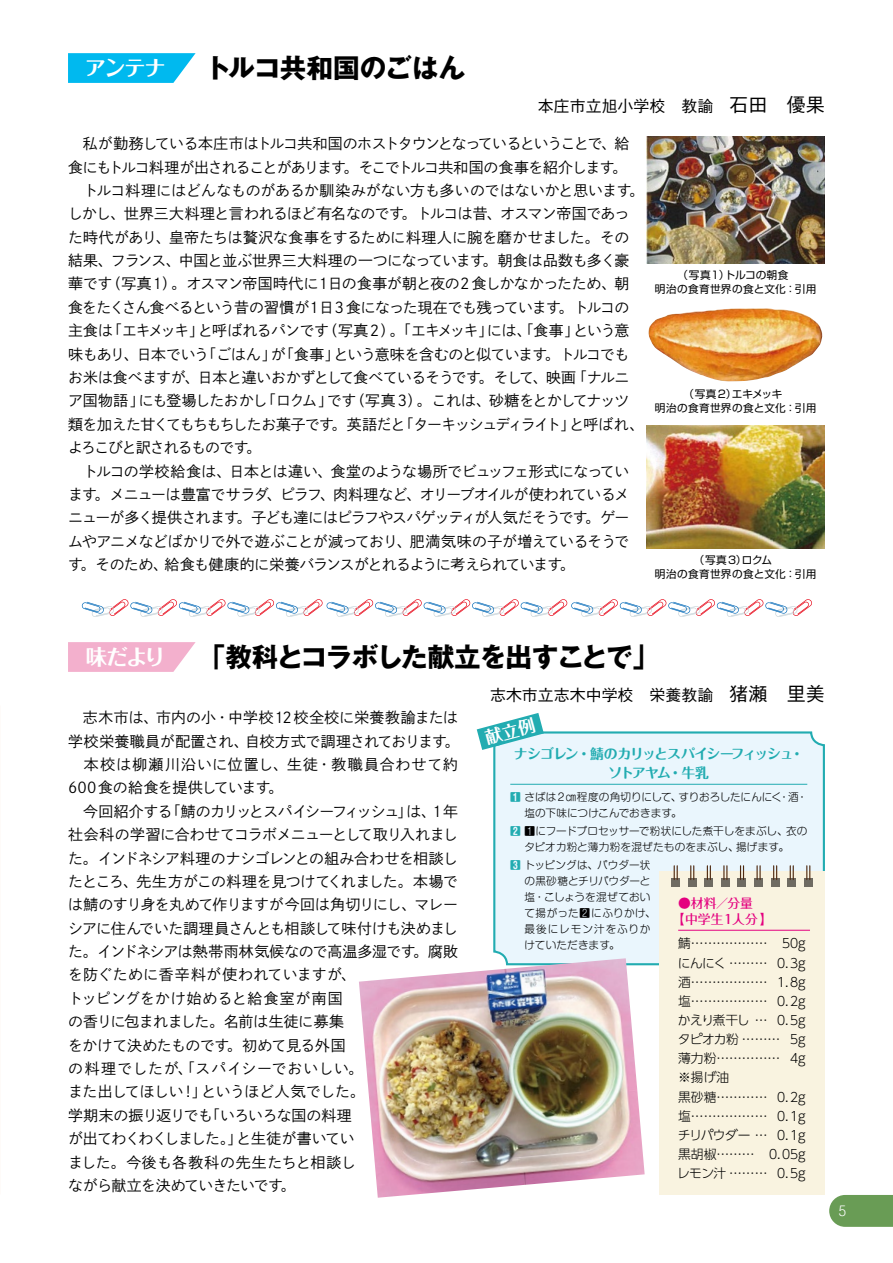
<style>
.page{position:relative;width:893px;height:1263px;background:#fff}
.page>*{position:absolute;margin:0;border:0;box-sizing:border-box;transform-origin:0 0}
.t1{font:700 26.55px "Gothic MB101 Pro";letter-spacing:-.03em;color:#000}
.t2{font:700 26.55px "Gothic MB101 Pro";color:#000}
.t3{font:700 21.3px "Folk Pro";letter-spacing:-.065em;color:#fff}
.t4{font:500 15.9px "Gothic BBB Pro";color:#000}
.t5{font:14.85px/23.4px "Shuei Go Kin Std L";letter-spacing:-.03em;color:#000}
.t6{font:14.85px/23.4px "Shuei Go Kin Std L";letter-spacing:-.01em;color:#000}
.t7{font:300 14.85px "Helvetica";color:#fff;scale:.9 1}
.t8{font:700 13.8px/19.2px "Maru Fo Pro";letter-spacing:-.08em;color:#22acb1;text-align:center}
.t9{font:300 12.75px/19.2px "UD Shin Go Pro";letter-spacing:-.07em;color:#000}
.t10{font:500 12.75px/15.8px "Folk Pro";color:#e4007f}
.t11{font:300 10.65px/15.9px "Shin M Go Pro";letter-spacing:.01em;color:#000}
.t12{font:10.65px/13.8px "Shin Go Pr 6 N";letter-spacing:.03em;color:#000;text-align:center}
.s1{font-size:19.2px}
.s2{font-weight:700;color:#22acb1}
</style>
<div class="page">
<div style="left:494px;top:732px;width:330px;height:232px;background:#eaf6fd;border-radius:13px"></div>
<div style="left:493px;top:731px;width:332px;height:234px;border:2px solid #22acb1;border-radius:13px"></div>
<svg style="left:68px;top:53px;width:128px;height:30px;background:#18bff0"></svg>
<svg style="left:68px;top:642px;width:128px;height:30px;background:#f4b7d1"></svg>
<div style="left:659px;top:872px;width:166px;height:323px;background:#f9f3e0"></div>
<div style="left:671px;top:878px;width:9px;height:8px;background:#6f6b62"></div>
<svg style="left:674px;top:865px;width:4px;height:15px"></svg>
<div style="left:688px;top:878px;width:8px;height:8px;background:#6f6b62"></div>
<svg style="left:690px;top:865px;width:4px;height:15px"></svg>
<div style="left:705px;top:878px;width:8px;height:8px;background:#6f6b62"></div>
<svg style="left:707px;top:865px;width:4px;height:15px"></svg>
<div style="left:721px;top:878px;width:8px;height:8px;background:#6f6b62"></div>
<svg style="left:723px;top:865px;width:4px;height:15px"></svg>
<div style="left:738px;top:878px;width:8px;height:8px;background:#6f6b62"></div>
<svg style="left:740px;top:865px;width:4px;height:15px"></svg>
<div style="left:754px;top:878px;width:9px;height:8px;background:#6f6b62"></div>
<svg style="left:756px;top:865px;width:5px;height:15px"></svg>
<div style="left:771px;top:878px;width:8px;height:8px;background:#6f6b62"></div>
<svg style="left:773px;top:865px;width:4px;height:15px"></svg>
<div style="left:787px;top:878px;width:9px;height:8px;background:#6f6b62"></div>
<svg style="left:790px;top:865px;width:4px;height:15px"></svg>
<div style="left:804px;top:878px;width:8px;height:8px;background:#6f6b62"></div>
<svg style="left:806px;top:865px;width:4px;height:15px"></svg>
<hr style="left:510px;top:784px;width:297px;height:1px;background:#22acb1">
<svg style="left:82px;top:599px;width:730px;height:18px"></svg>
<hr style="left:678px;top:930px;width:132px;height:1px;background:#e4007f">
<svg style="left:829px;top:1195px;width:64px;height:32px;background:#72a25f"></svg>
<img style="left:646px;top:136px;width:179px;height:128px">
<img style="left:648px;top:308px;width:174px;height:74px">
<img style="left:646px;top:425px;width:179px;height:124px">
<img style="left:359px;top:958px;width:286px;height:240px">
<svg style="left:477px;top:713px;width:67px;height:37px"></svg>
<h2 class="t3" style="left:85px;top:50px;width:83px">アンテナ</h2>
<h1 class="t2" style="left:205px;top:46px;width:262px">トルコ共和国のごはん</h1>
<p class="t4" style="left:538px;top:93px;width:289px">本庄市立旭小学校　教諭　<span class="s1">石田　優果</span></p>
<p class="t5" style="left:68px;top:132px;width:578px">　私が勤務している本庄市はトルコ共和国のホストタウンとなっているということで、給食にもトルコ料理が出されることがあります。そこでトルコ共和国の食事を紹介します。　トルコ料理にはどんなものがあるか馴染みがない方も多いのではないかと思います。しかし、世界三大料理と言われるほど有名なのです。トルコは昔、オスマン帝国であった時代があり、皇帝たちは贅沢な食事をするために料理人に腕を磨かせました。その結果、フランス、中国と並ぶ世界三大料理の一つになっています。朝食は品数も多く豪華です（写真１）。オスマン帝国時代に１日の食事が朝と夜の2 食しかなかったため、朝食をたくさん食べるという昔の習慣が1日3 食になった現在でも残っています。トルコの主食は「エキメッキ」と呼ばれるパンです（写真２）。「エキメッキ」には、「食事」という意味もあり、日本でいう「ごはん」が「食事」という意味を含むのと似ています。トルコでもお米は食べますが、日本と違いおかずとして食べているそうです。そして、映画「ナルニア国物語」にも登場したおかし「ロクム」です（写真３）。これは、砂糖をとかしてナッツ類を加えた甘くてもちもちしたお菓子です。英語だと「ターキッシュディライト」と呼ばれ、よろこびと訳されるものです。<br>　トルコの学校給食は、日本とは違い、食堂のような場所でビュッフェ形式になっています。メニューは豊富でサラダ、ピラフ、肉料理など、オリーブオイルが使われているメニューが多く提供されます。子ども達にはピラフやスパゲッティが人気だそうです。ゲームやアニメなどばかりで外で遊ぶことが減っており、肥満気味の子が増えているそうです。そのため、給食も健康的に栄養バランスがとれるように考えられています。</p>
<p class="t12" style="left:655px;top:268px;width:163px">（写真１）トルコの朝食<br>明治の食育世界の食と文化：引用</p>
<p class="t12" style="left:655px;top:387px;width:163px">（写真2）エキメッキ<br>明治の食育世界の食と文化：引用</p>
<p class="t12" style="left:655px;top:553px;width:163px">（写真3）ロクム<br>明治の食育世界の食と文化：引用</p>
<h2 class="t3" style="left:86px;top:639px;width:81px">味だより</h2>
<h1 class="t1" style="left:199px;top:635px;width:462px">「教科とコラボした献立を出すことで」</h1>
<p class="t6" style="left:68px;top:706px;width:393px">　志木市は、市内の小・中学校12校全校に栄養教諭または学校栄養職員が配置され、自校方式で調理されております。　本校は柳瀬川沿いに位置し、生徒・教職員合わせて約<br>600食の給食を提供しています。<br>　今回紹介する「鯖のカリッとスパイシーフィッシュ」は、1年社会科の学習に合わせてコラボメニューとして取り入れました。インドネシア料理のナシゴレンとの組み合わせを相談したところ、先生方がこの料理を見つけてくれました。本場では鯖のすり身を丸めて作りますが今回は角切りにし、マレーシアに住んでいた調理員さんとも相談して味付けも決めました。インドネシアは熱帯雨林気候なので高温多湿です。腐敗を防ぐために香辛料が使われていますが、<br>トッピングをかけ始めると給食室が南国<br>の香りに包まれました。名前は生徒に募集<br>をかけて決めたものです。初めて見る外国<br>の料理でしたが、「スパイシーでおいしい。<br>また出してほしい！」というほど人気でした。<br>学期末の振り返りでも「いろいろな国の料理<br>が出てわくわくしました。」と生徒が書いてい<br>ました。今後も各教科の先生たちと相談し<br>ながら献立を決めていきたいです。</p>
<p class="t4" style="left:490px;top:682px;width:336px">志木市立志木中学校　栄養教諭　<span class="s1">猪瀬　里美</span></p>
<p class="t8" style="left:514px;top:742px;width:292px">ナシゴレン・鯖のカリッとスパイシーフィッシュ・ソトアヤム・牛乳</p>
<p class="t11" style="left:524px;top:788px;width:284px;text-indent:-14px"><span class="s2">1</span> さばは２㎝程度の角切りにして、すりおろしたにんにく・酒・塩の下味につけこんでおきます。</p>
<p class="t11" style="left:510px;top:822px;width:299px;text-align:center"><span class="s2">2</span> 1にフードプロセッサーで粉状にした煮干しをまぶし、衣のタピオカ粉と薄力粉を混ぜたものをまぶし、揚げます。</p>
<p class="t11" style="left:524px;top:856px;width:133px;text-indent:-14px"><span class="s2">3</span> トッピングは、パウダー状の黒砂糖とチリパウダーと塩・こしょうを混ぜておいて揚がった2にふりかけ、最後にレモン汁をふりかけていただきます。</p>
<p class="t10" style="left:672px;top:894px;width:102px;text-indent:6px">●材料／分量<br>【中学生１人分】</p>
<p class="t9" style="left:677px;top:933px;width:133px">鯖……………… ５０ｇにんにく………… ０．３ｇ酒……………… １．８ｇ塩……………… ０．２ｇかえり煮干し… … ０．５ｇタピオカ粉………… ５ｇ薄力粉…………… ４ｇ※揚げ油<br>黒砂糖………… ０．２ｇ塩……………… ０．１ｇチリパウダー…… ０．１ｇ黒胡椒……… ０．０５ｇレモン汁………… ０．５ｇ</p>
<p class="t7" style="left:839px;top:1198px;width:10px">5</p>
</div>
